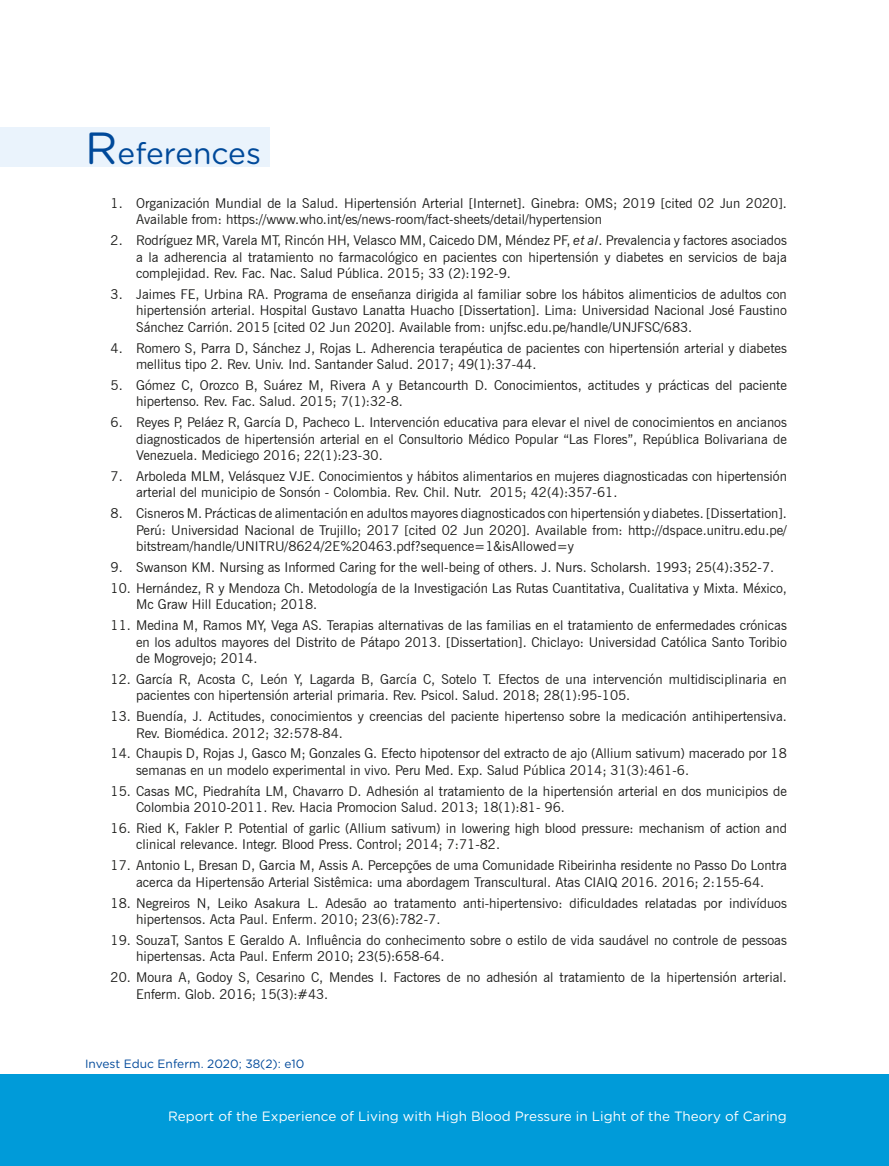
<style>
.page{position:relative;width:889px;height:1166px;background:#fff}
.page>*{position:absolute;margin:0;border:0;box-sizing:border-box;transform-origin:0 0}
.t1{font:30px "Gotham Rounded";color:#00499a}
.t2{font:13.5px/16.5px "News Gothic BT";color:#1d1d1b}
.t3{font:13.5px "Gotham Rounded";color:#fff}
.t4{font:12px "Gotham Rounded";color:#00499a}
.s1{font-size:45px}
.s2{font-style:italic}
</style>
<div class="page">
<div style="left:0;top:1074px;width:880px;height:91px;background:#009bd9"></div>
<div style="left:881px;top:1074px;width:8px;height:91px;background:#009bd9"></div>
<div style="left:0;top:128px;width:269px;height:39px;background:#eaf3fc"></div>
<h1 class="t1" style="left:85px;top:132px;width:177px"><span class="s1">R</span>eferences</h1>
<p class="t2" style="left:136px;top:194px;width:652px;text-indent:-26px">1. Organización Mundial de la Salud. Hipertensión Arterial [Internet]. Ginebra: OMS; 2019 [cited 02 Jun 2020].<br>Available from: https://www.who.int/es/news-room/fact-sheets/detail/hypertension</p>
<p class="t2" style="left:136px;top:232px;width:652px;text-align:justify;text-indent:-26px">2. Rodríguez MR, Varela MT, Rincón HH, Velasco MM, Caicedo DM, Méndez PF, <span class="s2">et al</span>. Prevalencia y factores asociados a la adherencia al tratamiento no farmacológico en pacientes con hipertensión y diabetes en servicios de baja complejidad. Rev. Fac. Nac. Salud Pública. 2015; 33 (2):192-9.</p>
<p class="t2" style="left:136px;top:285px;width:652px;text-align:justify;text-indent:-26px">3. Jaimes FE, Urbina RA. Programa de enseñanza dirigida al familiar sobre los hábitos alimenticios de adultos con hipertensión arterial. Hospital Gustavo Lanatta Huacho [Dissertation]. Lima: Universidad Nacional José Faustino Sánchez Carrión. 2015 [cited 02 Jun 2020]. Available from: unjfsc.edu.pe/handle/UNJFSC/683.</p>
<p class="t2" style="left:136px;top:339px;width:652px;text-indent:-26px">4. Romero S, Parra D, Sánchez J, Rojas L. Adherencia terapéutica de pacientes con hipertensión arterial y diabetes mellitus tipo 2. Rev. Univ. Ind. Santander Salud. 2017; 49(1):37-44.</p>
<p class="t2" style="left:136px;top:376px;width:652px;text-indent:-26px">5. Gómez C, Orozco B, Suárez M, Rivera A y Betancourth D. Conocimientos, actitudes y prácticas del paciente hipertenso. Rev. Fac. Salud. 2015; 7(1):32-8.</p>
<p class="t2" style="left:136px;top:414px;width:652px;text-align:justify;text-indent:-26px">6. Reyes P, Peláez R, García D, Pacheco L. Intervención educativa para elevar el nivel de conocimientos en ancianos diagnosticados de hipertensión arterial en el Consultorio Médico Popular “Las Flores”, República Bolivariana de Venezuela. Mediciego 2016; 22(1):23-30.</p>
<p class="t2" style="left:136px;top:467px;width:652px;text-indent:-26px">7. Arboleda MLM, Velásquez VJE. Conocimientos y hábitos alimentarios en mujeres diagnosticadas con hipertensión arterial del municipio de Sonsón - Colombia. Rev. Chil. Nutr. 2015; 42(4):357-61.</p>
<p class="t2" style="left:136px;top:505px;width:652px;text-align:justify;text-indent:-26px">8. Cisneros M. Prácticas de alimentación en adultos mayores diagnosticados con hipertensión y diabetes. [Dissertation].<br>Perú: Universidad Nacional de Trujillo; 2017 [cited 02 Jun 2020]. Available from: http://dspace.unitru.edu.pe/ bitstream/handle/UNITRU/8624/2E%20463.pdf?sequence=1&amp;isAllowed=y</p>
<p class="t2" style="left:111px;top:558px;width:665px">9. Swanson KM. Nursing as Informed Caring for the well-being of others. J. Nurs. Scholarsh. 1993; 25(4):352-7.</p>
<p class="t2" style="left:136px;top:579px;width:652px;text-indent:-26px">10. Hernández, R y Mendoza Ch. Metodología de la Investigación Las Rutas Cuantitativa, Cualitativa y Mixta. México,<br>Mc Graw Hill Education; 2018.</p>
<p class="t2" style="left:136px;top:616px;width:652px;text-align:justify;text-indent:-26px">11. Medina M, Ramos MY, Vega AS. Terapias alternativas de las familias en el tratamiento de enfermedades crónicas en los adultos mayores del Distrito de Pátapo 2013. [Dissertation]. Chiclayo: Universidad Católica Santo Toribio de Mogrovejo; 2014.</p>
<p class="t2" style="left:136px;top:670px;width:652px;text-indent:-26px">12. García R, Acosta C, León Y, Lagarda B, García C, Sotelo T. Efectos de una intervención multidisciplinaria en pacientes con hipertensión arterial primaria. Rev. Psicol. Salud. 2018; 28(1):95-105.</p>
<p class="t2" style="left:136px;top:707px;width:652px;text-indent:-26px">13. Buendía, J. Actitudes, conocimientos y creencias del paciente hipertenso sobre la medicación antihipertensiva.<br>Rev. Biomédica. 2012; 32:578-84.</p>
<p class="t2" style="left:136px;top:745px;width:652px;text-indent:-26px">14. Chaupis D, Rojas J, Gasco M; Gonzales G. Efecto hipotensor del extracto de ajo (Allium sativum) macerado por 18 semanas en un modelo experimental in vivo. Peru Med. Exp. Salud Pública 2014; 31(3):461-6.</p>
<p class="t2" style="left:136px;top:782px;width:652px;text-indent:-26px">15. Casas MC, Piedrahíta LM, Chavarro D. Adhesión al tratamiento de la hipertensión arterial en dos municipios de<br>Colombia 2010-2011. Rev. Hacia Promocion Salud. 2013; 18(1):81- 96.</p>
<p class="t2" style="left:136px;top:819px;width:652px;text-indent:-26px">16. Ried K, Fakler P. Potential of garlic (Allium sativum) in lowering high blood pressure: mechanism of action and clinical relevance. Integr. Blood Press. Control; 2014; 7:71-82.</p>
<p class="t2" style="left:111px;top:856px;width:678px;text-align:center">17. Antonio L, Bresan D, Garcia M, Assis A. Percepções de uma Comunidade Ribeirinha residente no Passo Do Lontra acerca da Hipertensão Arterial Sistêmica: uma abordagem Transcultural. Atas CIAIQ 2016. 2016; 2:155-64.</p>
<p class="t2" style="left:136px;top:894px;width:652px;text-indent:-26px">18. Negreiros N, Leiko Asakura L. Adesão ao tratamento anti-hipertensivo: dificuldades relatadas por indivíduos hipertensos. Acta Paul. Enferm. 2010; 23(6):782-7.</p>
<p class="t2" style="left:136px;top:931px;width:652px;text-indent:-26px">19. SouzaT, Santos E Geraldo A. Influência do conhecimento sobre o estilo de vida saudável no controle de pessoas hipertensas. Acta Paul. Enferm 2010; 23(5):658-64.</p>
<p class="t2" style="left:136px;top:968px;width:652px;text-indent:-26px">20. Moura A, Godoy S, Cesarino C, Mendes I. Factores de no adhesión al tratamiento de la hipertensión arterial.<br>Enferm. Glob. 2016; 15(3):#43.</p>
<p class="t4" style="left:85px;top:1054px;width:221px">Invest Educ Enferm. 2020; 38(2): e10</p>
<p class="t3" style="left:168px;top:1106px;width:620px">Report of the Experience of Living with High Blood Pressure in Light of the Theory of Caring</p>
</div>
